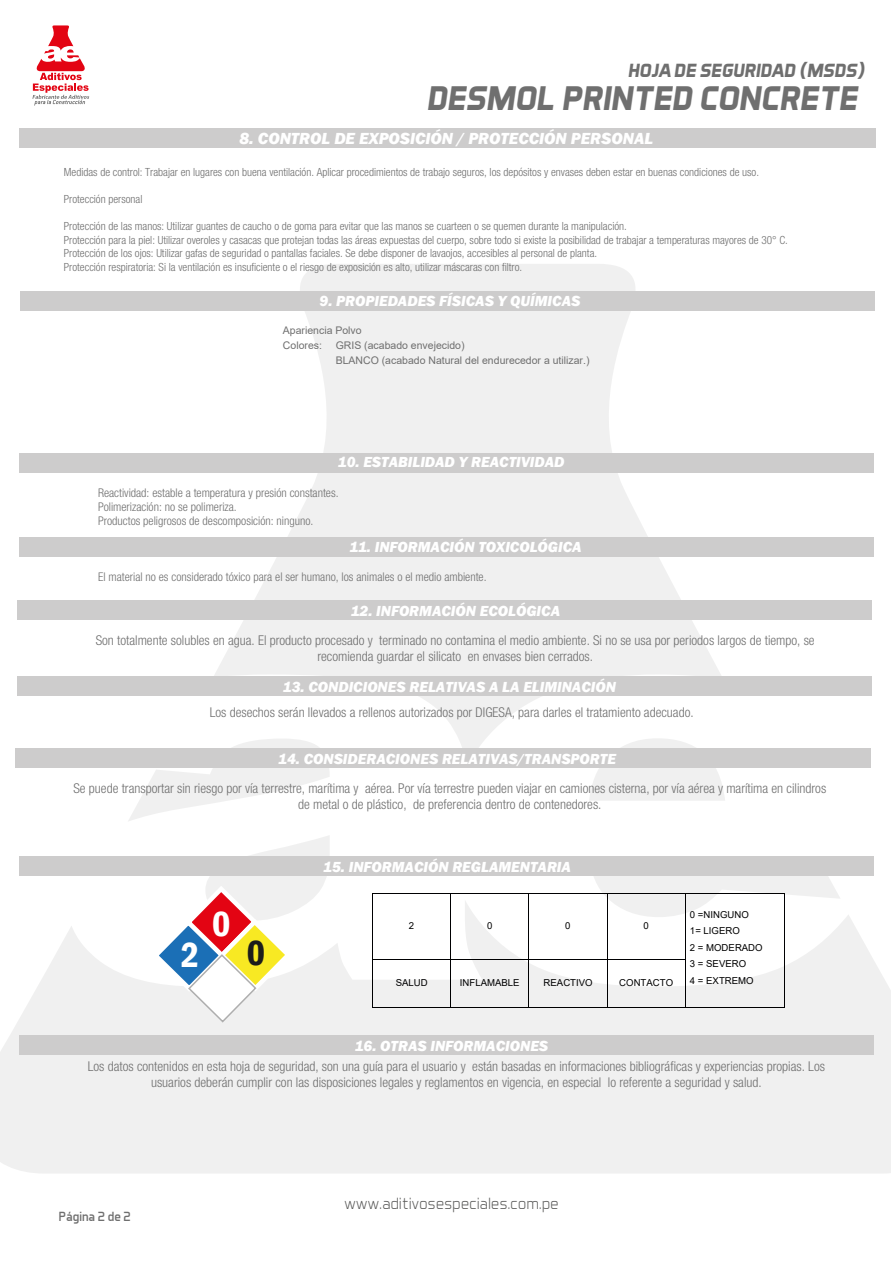
<style>
.page{position:relative;width:893px;height:1263px;background:#fff}
.page>*{position:absolute;margin:0;border:0;box-sizing:border-box;transform-origin:0 0}
.t1{font:600 condensed 35.85px "Franklin Gothic";color:#fff}
.t2{font:600 condensed 35.85px "Franklin Gothic";color:#1c1c1b}
.t3{font:italic 700 34.8px "Aero Matics Display";color:#6f6f6f}
.t4{font:italic 700 19.35px "Aero Matics Display";color:#6f6f6f}
.t5{font:italic 800 16.5px "Franklin Gothic";color:#fff}
.t6{font:300 16.5px "Aero Matics";letter-spacing:.025em;color:#575756}
.t7{font:italic 800 15px "Franklin Gothic";color:#fff}
.t8{font:300 condensed 13.5px/16.2px "Helvetica Neue LT Pro";color:#6f6f6f;text-align:center}
.t9{font:13.5px "Aero Matics";color:#6f6f6f}
.t10{font:300 condensed 12px/14.4px "Helvetica Neue LT Pro";color:#6f6f6f}
.t11{font:300 condensed 11.25px/13.5px "Helvetica Neue LT Pro";color:#6f6f6f}
.t12{font:10.5px/15px "Arial";color:#6f6f6f}
.t13{font:9.6px/16.5px "Arial";letter-spacing:.005em;color:#000001}
</style>
<div class="page">
<svg style="left:213px;top:264px;width:510px;height:485px;fill:#f0f0f0"></svg>
<svg style="left:589px;top:738px;width:136px;height:63px"></svg>
<svg style="left:1px;top:899px;width:889px;height:274px;fill:#f0f0f0"></svg>
<svg style="left:128px;top:738px;width:202px;height:83px"></svg>
<div style="left:19px;top:453px;width:855px;height:20px;background:#cdcccc"></div>
<svg style="left:32px;top:25px;width:57px;height:81px"></svg>
<div style="left:19px;top:128px;width:856px;height:19px;background:#cdcccc"></div>
<div style="left:20px;top:291px;width:854px;height:19px;background:#cdcccc"></div>
<div style="left:17px;top:600px;width:855px;height:20px;background:#cdcccc"></div>
<div style="left:19px;top:537px;width:855px;height:20px;background:#cdcccc"></div>
<div style="left:17px;top:676px;width:855px;height:20px;background:#cdcccc"></div>
<div style="left:16px;top:749px;width:855px;height:19px;background:#cdcccc"></div>
<div style="left:19px;top:856px;width:854px;height:19px;background:#cdcccc"></div>
<div style="left:19px;top:1035px;width:854px;height:19px;background:#cdcccc"></div>
<hr style="left:373px;top:893px;width:78px;height:1px;background:#000001">
<hr style="left:451px;top:893px;width:78px;height:1px;background:#000001">
<hr style="left:529px;top:893px;width:78px;height:1px;background:#000001">
<svg style="left:589px;top:875px;width:252px;height:42px"></svg>
<hr style="left:372px;top:893px;width:1px;height:66px;background:#000001">
<hr style="left:451px;top:893px;width:1px;height:66px;background:#000001">
<hr style="left:529px;top:893px;width:1px;height:66px;background:#000001">
<hr style="left:607px;top:893px;width:1px;height:66px;background:#000001">
<hr style="left:685px;top:893px;width:1px;height:66px;background:#000001">
<hr style="left:784px;top:893px;width:1px;height:66px;background:#000001">
<hr style="left:373px;top:959px;width:78px;height:1px;background:#000001">
<hr style="left:451px;top:959px;width:78px;height:1px;background:#000001">
<hr style="left:529px;top:959px;width:78px;height:1px;background:#000001">
<hr style="left:607px;top:959px;width:78px;height:1px;background:#000001">
<hr style="left:372px;top:960px;width:1px;height:47px;background:#000001">
<hr style="left:373px;top:1007px;width:78px;height:1px;background:#000001">
<hr style="left:451px;top:960px;width:1px;height:47px;background:#000001">
<hr style="left:451px;top:1007px;width:78px;height:1px;background:#000001">
<hr style="left:529px;top:960px;width:1px;height:47px;background:#000001">
<hr style="left:529px;top:1007px;width:78px;height:1px;background:#000001">
<hr style="left:607px;top:960px;width:1px;height:47px;background:#000001">
<hr style="left:607px;top:1007px;width:78px;height:1px;background:#000001">
<hr style="left:685px;top:960px;width:1px;height:47px;background:#000001">
<hr style="left:685px;top:1007px;width:99px;height:1px;background:#000001">
<hr style="left:784px;top:960px;width:1px;height:47px;background:#000001">
<svg style="left:149px;top:836px;width:181px;height:188px"></svg>
<h3 class="t4" style="left:628px;top:59px;width:238px">HOJA DE SEGURIDAD (MSDS)</h3>
<h2 class="t3" style="left:427px;top:78px;width:432px">DESMOL PRINTED CONCRETE</h2>
<p class="t5" style="left:240px;top:128px;width:415px">8. CONTROL DE EXPOSICIÓN / PROTECCIÓN PERSONAL</p>
<p class="t11" style="left:64px;top:165px;width:697px">Medidas de control: Trabajar en lugares con buena ventilación. Aplicar procedimientos de trabajo seguros, los depósitos y envases deben estar en buenas condiciones de uso.</p>
<p class="t11" style="left:64px;top:192px;width:80px">Protección personal</p>
<p class="t11" style="left:64px;top:219px;width:725px">Protección de las manos: Utilizar guantes de caucho o de goma para evitar que las manos se cuarteen o se quemen durante la manipulación.<br>Protección para la piel: Utilizar overoles y casacas que protejan todas las áreas expuestas del cuerpo, sobre todo si existe la posibilidad de trabajar a temperaturas mayores de 30° C.<br>Protección de los ojos: Utilizar gafas de seguridad o pantallas faciales. Se debe disponer de lavaojos, accesibles al personal de planta.<br>Protección respiratoria: Si la ventilación es insuficiente o el riesgo de exposición es alto, utilizar máscaras con filtro.</p>
<p class="t7" style="left:320px;top:292px;width:262px">9. PROPIEDADES FÍSICAS Y QUÍMICAS</p>
<p class="t12" style="left:283px;top:323px;width:80px">Apariencia Polvo<br>Colores:</p>
<p class="t12" style="left:336px;top:338px;width:255px">GRIS (acabado envejecido)<br>BLANCO (acabado Natural del endurecedor a utilizar.)</p>
<p class="t7" style="left:338px;top:452px;width:228px">10. ESTABILIDAD Y REACTIVIDAD</p>
<p class="t10" style="left:98px;top:485px;width:242px">Reactividad: estable a temperatura y presión constantes.<br>Polimerización: no se polimeriza.<br>Productos peligrosos de descomposición: ninguno.</p>
<p class="t7" style="left:349px;top:537px;width:234px">11. INFORMACIÓN TOXICOLÓGICA</p>
<p class="t10" style="left:98px;top:569px;width:390px">El material no es considerado tóxico para el ser humano, los animales o el medio ambiente.</p>
<p class="t7" style="left:351px;top:601px;width:211px">12. INFORMACIÓN ECOLÓGICA</p>
<p class="t8" style="left:96px;top:632px;width:720px">Son totalmente solubles en agua. El producto procesado y terminado no contamina el medio ambiente. Si no se usa por periodos largos de tiempo, se recomienda guardar el silicato en envases bien cerrados.</p>
<p class="t7" style="left:283px;top:677px;width:335px">13. CONDICIONES RELATIVAS A LA ELIMINACIÓN</p>
<p class="t8" style="left:210px;top:704px;width:485px">Los desechos serán llevados a rellenos autorizados por DIGESA, para darles el tratamiento adecuado.</p>
<p class="t7" style="left:278px;top:749px;width:339px">14. CONSIDERACIONES RELATIVAS/TRANSPORTE</p>
<p class="t8" style="left:73px;top:779px;width:754px">Se puede transportar sin riesgo por vía terrestre, marítima y aérea. Por vía terrestre pueden viajar en camiones cisterna, por vía aérea y marítima en cilindros de metal o de plástico, de preferencia dentro de contenedores.</p>
<h1 class="t1" style="left:181px;top:931px;width:20px">2</h1>
<h1 class="t1" style="left:212px;top:900px;width:20px">0</h1>
<h1 class="t2" style="left:247px;top:929px;width:20px">0</h1>
<p class="t7" style="left:323px;top:857px;width:249px">15. INFORMACIÓN REGLAMENTARIA</p>
<p class="t13" style="left:409px;top:917px;width:7px">2</p>
<p class="t13" style="left:487px;top:917px;width:7px">0</p>
<p class="t13" style="left:565px;top:917px;width:7px">0</p>
<p class="t13" style="left:643px;top:917px;width:7px">0</p>
<p class="t13" style="left:690px;top:906px;width:74px">0 =NINGUNO<br>1= LIGERO<br>2 = MODERADO<br>3 = SEVERO</p>
<p class="t13" style="left:396px;top:974px;width:33px">SALUD</p>
<p class="t13" style="left:460px;top:974px;width:61px">INFLAMABLE</p>
<p class="t13" style="left:543px;top:974px;width:51px">REACTIVO</p>
<p class="t13" style="left:619px;top:974px;width:55px">CONTACTO</p>
<p class="t13" style="left:690px;top:972px;width:65px">4 = EXTREMO</p>
<p class="t7" style="left:355px;top:1036px;width:195px">16. OTRAS INFORMACIONES</p>
<p class="t8" style="left:88px;top:1058px;width:739px">Los datos contenidos en esta hoja de seguridad, son una guía para el usuario y están basadas en informaciones bibliográficas y experiencias propias. Los usuarios deberán cumplir con las disposiciones legales y reglamentos en vigencia, en especial lo referente a seguridad y salud.</p>
<p class="t9" style="left:59px;top:1208px;width:73px">Página 2 de 2</p>
<p class="t6" style="left:344px;top:1193px;width:216px">www.aditivosespeciales.com.pe</p>
</div>
